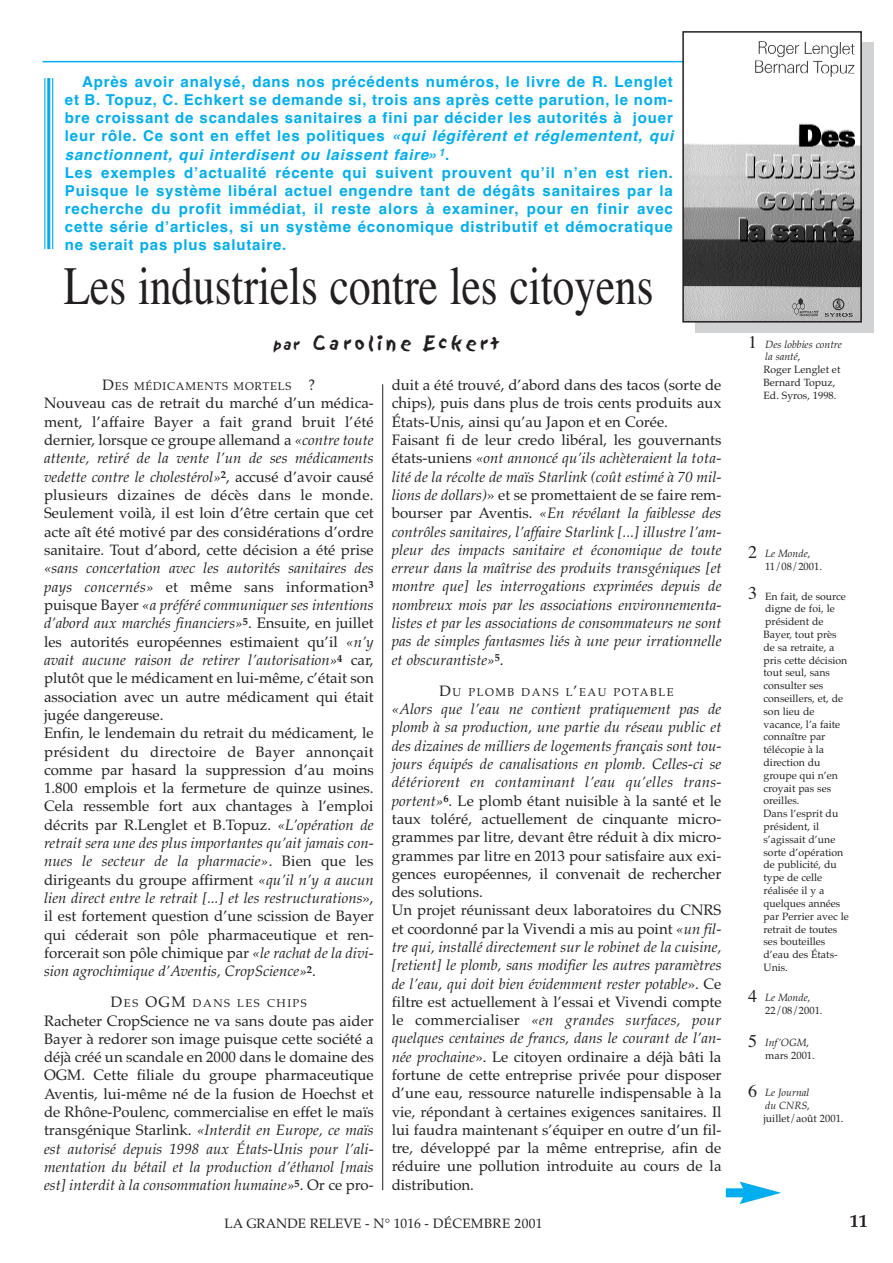
<style>
.page{position:relative;width:893px;height:1263px;background:#fff}
.page>*{position:absolute;margin:0;border:0;box-sizing:border-box;transform-origin:0 0}
.t1{font:54px "Times";color:#231f20;scale:.8 1}
.t2{font:18px "Sand";letter-spacing:.135em;color:#231f20}
.t3{font:18px "Times";color:#231f20}
.t4{font:700 18px "Palatino";color:#231f20}
.t5{font:15px/18.3px "Palatino";color:#231f20;text-align:justify}
.t6{font:italic 15px/18.3px "Palatino";color:#231f20}
.t7{font:700 15px/18px "Helvetica";letter-spacing:.055em;color:#00aeef}
.t8{font:13.5px "Palatino";color:#231f20}
.t9{font:11.25px "Palatino";letter-spacing:.135em;color:#231f20}
.t10{font:11.25px "Palatino";letter-spacing:.065em;color:#231f20}
.t11{font:10.5px/12.8px "Palatino";color:#231f20}
.s1{font-style:italic}
.s2{font-size:15px}
.s3{font-style:normal}
</style>
<div class="page">
<hr style="left:43px;top:61px;width:687px;height:1px;background:#00aeef">
<hr style="left:382px;top:384px;width:1px;height:806px;background:#231f20">
<div style="left:695px;top:42px;width:179px;height:291px;background:#d1d2d4"></div>
<img style="left:685px;top:41px;width:174px;height:279px">
<div style="left:682px;top:31px;width:180px;height:292px;border:2px solid #231f20"></div>
<hr style="left:52px;top:78px;width:1px;height:171px;background:#00aeef">
<hr style="left:47px;top:78px;width:3px;height:171px;background:#00aeef">
<hr style="left:44px;top:78px;width:1px;height:171px;background:#00aeef">
<div style="left:726px;top:1188px;width:21px;height:9px;background:#00aeef"></div>
<svg style="left:740px;top:1181px;width:41px;height:23px"></svg>
<p class="t7" style="left:65px;top:73px;width:615px;text-indent:17px">Après avoir analysé, dans nos précédents numéros, le livre de R. Lenglet et B. Topuz, C. Echkert se demande si, trois ans après cette parution, le nom&shy;bre croissant de scandales sanitaires a fini par décider les autorités à jouer l e u r rô l e . C e s o n t e n effet l e s p o l i t i q u e s <span class="s1">«qui légifèrent et réglementent, qui sanctionnent,quiinterdisentou laissentfaire»</span><sup>1</sup>.<br>Les exemples d’actualité récente qui suivent prouvent qu’il n’en est rien.<br>Puisque le système libéral actuel engendre tant de dégâts sanitaires par la recherche du profit immédiat, il reste alors à examiner, pour en finir avec cette série d’articles, si un système économique distributif et démocratique ne serait pas plus salutaire.</p>
<h1 class="t1" style="left:64px;top:254px;width:739px">Les industriels contre les citoyens</h1>
<p class="t2" style="left:272px;top:333px;width:229px"><span class="s2">par</span> Caroline Eckert</p>
<p class="t11" style="left:763px;top:338px;width:80px"><span class="s1">Des lobbies contre la santé</span>,<br>Roger Lenglet et<br>Bernard Topuz,<br>Ed. Syros, 1998.</p>
<p class="t3" style="left:748px;top:331px;width:10px">1</p>
<p class="t6" style="left:392px;top:376px;width:331px"><span class="s3">duit a été trouvé, d’abord dans des tacos (sorte de chips), puis dans plus de trois cents produits aux États-Unis, ainsi qu’au Japon et en Corée.<br>Faisant fi de leur credo libéral, les gouvernants états-uniens</span> «ont annoncé qu’ils achèteraient la tota&shy;lité de la récolte de maïs Starlink (coût estimé à 70 mil&shy;lions de dollars)<span class="s3">» et se promettaient de se faire rem&shy;bourser par Aventis.</span> «En révélant la faiblesse des contrôles sanitaires, l’affaire Starlink [...] illustre l’am&shy;pleur des impacts sanitaire et économique de toute erreur dans la maîtrise des produits transgéniques [et montre que] les interrogations exprimées depuis de nombreux mois par les associations environnementa&shy;listes et par les associations de consommateurs ne sont pas de simples fantasmes liés à une peur irrationnelle et obscurantiste»<sup>5</sup><span class="s3">.</span></p>
<p class="t9" style="left:439px;top:685px;width:236px"><span class="s2">D</span>U PLOMB DANS L<span class="s2">’</span>EAU POTABLE</p>
<p class="t5" style="left:392px;top:700px;width:331px;text-align:left"><span class="s1">«Alors que l’eau ne contient pratiquement pas de plomb à sa production, une partie du réseau public et des dizaines de milliers de logements français sont tou&shy;jours équipés de canalisations en plomb. Celles-ci se détériorent en contaminant l’eau qu’elles trans&shy;portent»</span><sup>6</sup>. Le plomb étant nuisible à la santé et le taux toléré, actuellement de cinquante micro&shy;grammes par litre, devant être réduit à dix micro&shy;grammes par litre en 2013 pour satisfaire aux exi&shy;gences européennes, il convenait de rechercher des solutions.<br>Un projet réunissant deux laboratoires du CNRS et coordonné par la Vivendi a mis au point <span class="s1">«un fil&shy;tre qui, installé directement sur le robinet de la cuisine, [retient] le plomb, sans modifier les autres paramètres de l’eau, qui doit bien évidemment rester potable</span>». Ce filtre est actuellement à l’essai et Vivendi compte le commercialiser <span class="s1">«en grandes surfaces, pour quelques centaines de francs, dans le courant de l’an&shy;née prochaine</span>». Le citoyen ordinaire a déjà bâti la fortune de cette entreprise privée pour disposer d’une eau, ressource naturelle indispensable à la vie, répondant à certaines exigences sanitaires. Il lui faudra maintenant s’équiper en outre d’un fil&shy;tre, développé par la même entreprise, afin de réduire une pollution introduite au cours de la distribution.</p>
<p class="t10" style="left:103px;top:380px;width:214px"><span class="s2">D</span>ES MÉDICAMENTS MORTELS <span class="s2">?</span></p>
<p class="t5" style="left:44px;top:394px;width:331px">Nouveau cas de retrait du marché d’un médica&shy;ment, l’affaire Bayer a fait grand bruit l’été dernier, lorsque ce groupe allemand a <span class="s1">«contre toute attente, retiré de la vente l’un de ses médicaments vedette contre le cholestérol»</span><sup>2</sup>, accusé d’avoir causé plusieurs dizaines de décès dans le monde.<br>Seulement voilà, il est loin d’être certain que cet acte aît été motivé par des considérations d’ordre sanitaire. Tout d’abord, cette décision a été prise</p>
<p class="t5" style="left:44px;top:559px;width:331px;text-align:left"><span class="s1">«sans concertation avec les autorités sanitaires des pays concernés»</span> et même sans information<sup>3 </sup>puisque Bayer <span class="s1">«a préféré communiquer ses intentions d’abord aux marchés financiers»</span><sup>5</sup>. Ensuite, en juillet les autorités européennes estimaient qu’il <span class="s1">«n’y avait aucune raison de retirer l’autorisation»</span><sup>4</sup> car, plutôt que le médicament en lui-même, c’était son association avec un autre médicament qui était jugée dangereuse.<br>Enfin, le lendemain du retrait du médicament, le président du directoire de Bayer annonçait comme par hasard la suppression d’au moins 1.800 emplois et la fermeture de quinze usines.<br>Cela ressemble fort aux chantages à l’emploi décrits par R.Lenglet et B.Topuz. <span class="s1">«L’opération de retrait sera une des plus importantes qu’ait jamais con&shy;nues le secteur de la pharmacie»</span>. Bien que les dirigeants du groupe affirment <span class="s1">«qu’il n’y a aucun lien direct entre le retrait [...] et les restructurations</span>», il est fortement question d’une scission de Bayer qui céderait son pôle pharmaceutique et ren&shy;forcerait son pôle chimique par <span class="s1">«le rachat de la divi&shy;sion agrochimique d’Aventis, CropScience»</span><sup>2</sup>.</p>
<p class="t9" style="left:111px;top:997px;width:197px"><span class="s2">D</span>ES <span class="s2">OGM</span> DANS LES CHIPS</p>
<p class="t5" style="left:44px;top:1011px;width:331px">Racheter CropScience ne va sans doute pas aider Bayer à redorer son image puisque cette société a déjà créé un scandale en 2000 dans le domaine des OGM. Cette filiale du groupe pharmaceutique Aventis, lui-même né de la fusion de Hoechst et de Rhône-Poulenc, commercialise en effet le maïs transgénique Starlink. <span class="s1">«Interdit en Europe, ce maïs est autorisé depuis 1998 aux États-Unis pour l’ali&shy;mentation du bétail et la production d’éthanol [mais est] interdit à la consommation humaine»</span><sup>5</sup>. Or ce pro-</p>
<p class="t3" style="left:748px;top:541px;width:10px">2</p>
<p class="t11" style="left:765px;top:547px;width:58px"><span class="s1">Le Monde</span>,<br>11/08/2001.</p>
<p class="t3" style="left:748px;top:582px;width:10px">3</p>
<p class="t11" style="left:763px;top:590px;width:87px">En fait, de source digne de foi, le président de<br>Bayer, tout près de sa retraite, a pris cette décision tout seul, sans consulter ses conseillers, et, de son lieu de vacance, l’a faite connaître par télécopie à la direction du groupe qui n’en croyait pas ses oreilles.<br>Dans l’esprit du président, il s’agissait d’une sorte d’opération de publicité, du type de celle réalisée il y a quelques années par Perrier avec le retrait de toutes ses bouteilles d’eau des États-<br>Unis.</p>
<p class="t3" style="left:748px;top:985px;width:10px">4</p>
<p class="t11" style="left:765px;top:991px;width:59px"><span class="s1">Le Monde</span>,<br>22/08/2001.</p>
<p class="t3" style="left:748px;top:1030px;width:10px">5</p>
<p class="t11" style="left:765px;top:1036px;width:51px"><span class="s1">Inf’OGM</span>, mars 2001.</p>
<p class="t3" style="left:748px;top:1080px;width:10px">6</p>
<p class="t11" style="left:763px;top:1086px;width:82px"><span class="s1">Le Journal<br>du CNRS</span>, juillet/août 2001.</p>
<p class="t8" style="left:225px;top:1216px;width:319px">LA GRANDE RELEVE - N° 1016 - DÉCEMBRE 2001</p>
<p class="t4" style="left:850px;top:1210px;width:19px">11</p>
</div>
